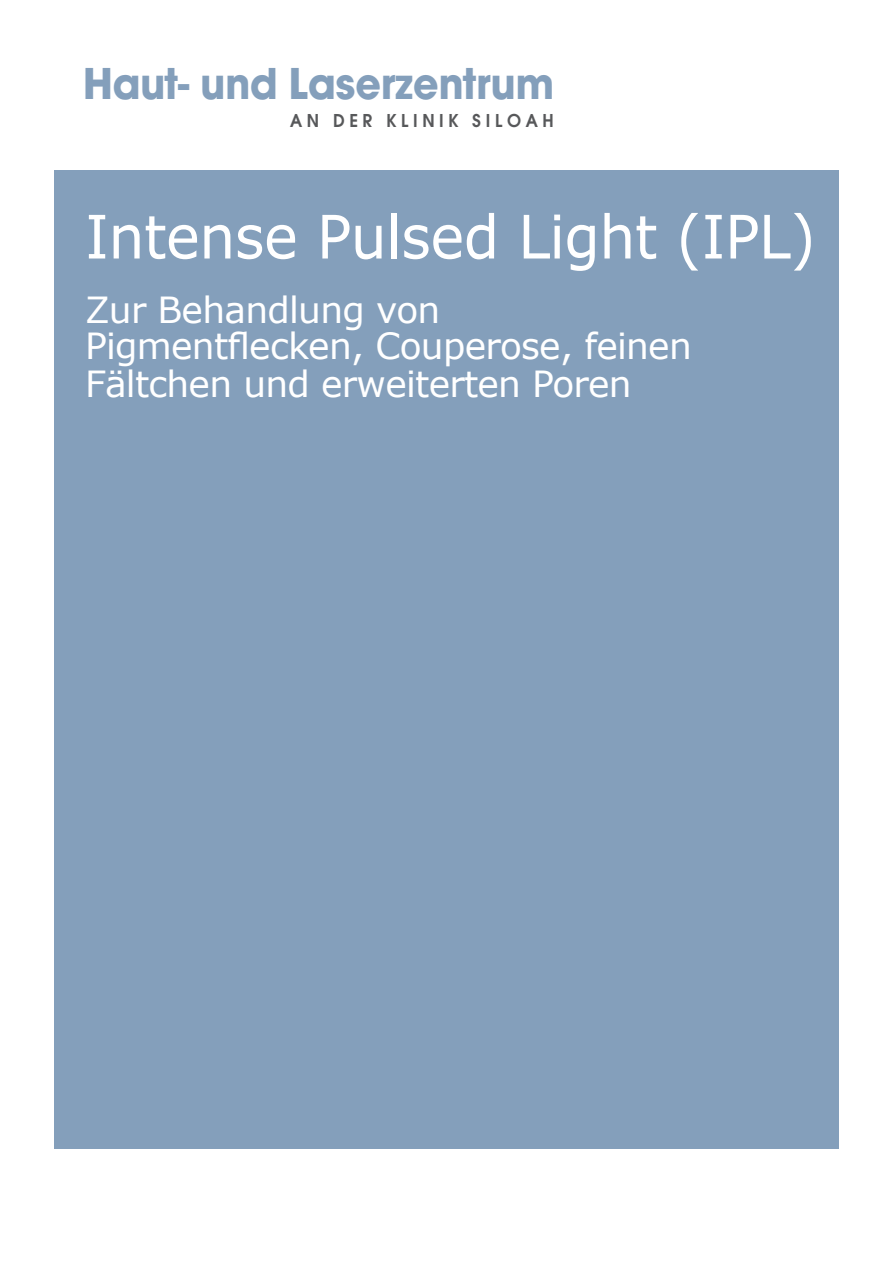
<style>
.page{position:relative;width:893px;height:1263px;background:#fff}
.page>*{position:absolute;margin:0;border:0;box-sizing:border-box;transform-origin:0 0}
.stone_sans_regular_s{font:60px "Verdana";letter-spacing:-.01em;color:#fff;scale:.95 1}
.t1{font:700 46.5px "Avant Gar Goth";color:#849fbb;scale:.95 1}
.stone_sans_regular_s-2{font:36px/36.8px "Verdana";letter-spacing:-.02em;color:#fff}
.t2{font:19.5px "Avant Gar Goth Demi";letter-spacing:.25em;color:#57585a;scale:.95 1}
</style>
<div class="page">
<div style="left:54px;top:170px;width:785px;height:978px;background:#849fbb"></div>
<p class="t1" style="left:83px;top:55px;width:497px">Haut- und Laserzentrum</p>
<p class="t2" style="left:290px;top:109px;width:279px">AN DER KLINIK SILOAH</p>
<p class="stone_sans_regular_s" style="left:85px;top:198px;width:771px">Intense Pulsed Light (IPL)</p>
<p class="stone_sans_regular_s-2" style="left:85px;top:292px;width:608px">Zur Behandlung von<br>Pigmentflecken, Couperose, feinen<br>Fältchen und erweiterten Poren</p>
</div>
